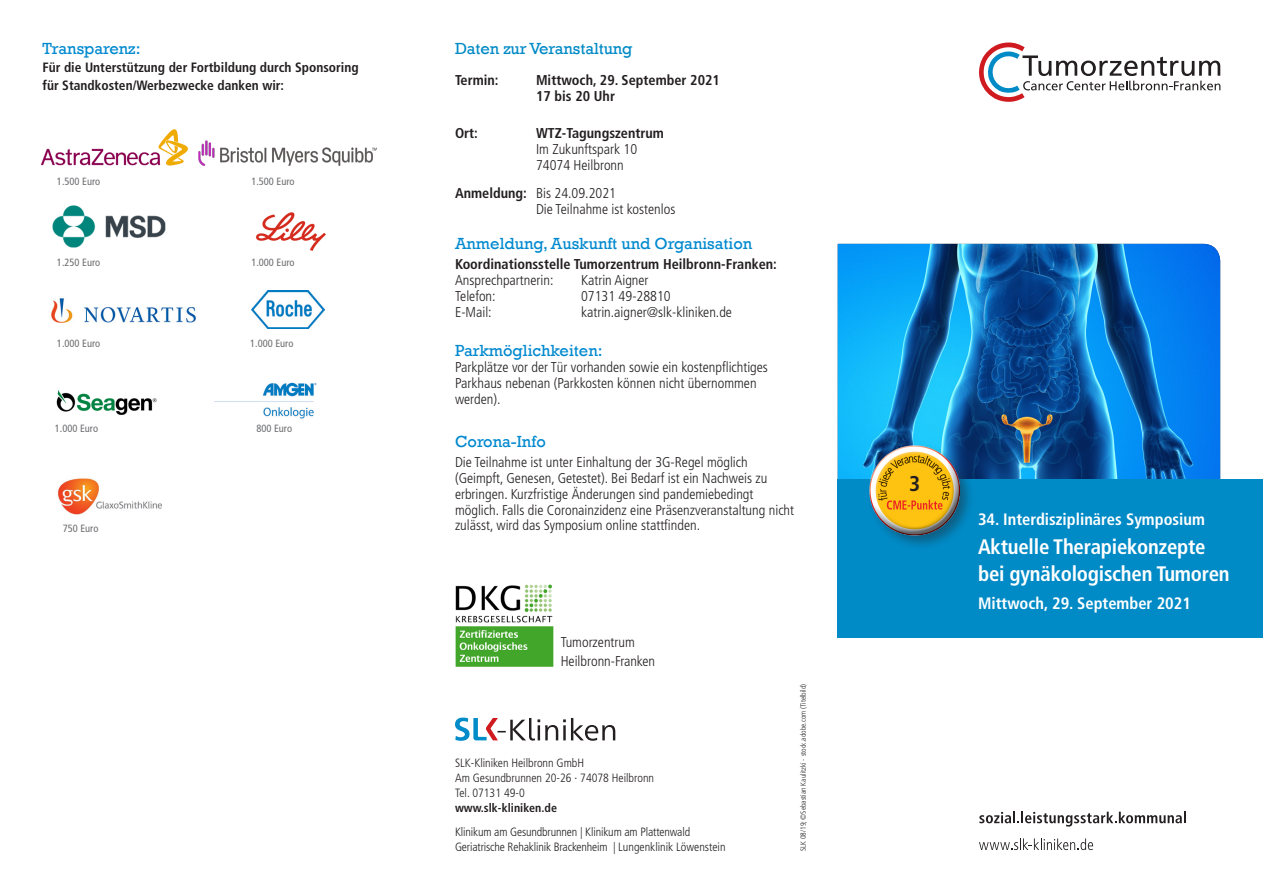
<style>
.page{position:relative;width:1263px;height:893px;background:#fff}
.page>*{position:absolute;margin:0;border:0;box-sizing:border-box;transform-origin:0 0}
.t1{font:700 condensed 21.3px "Frutiger LT";color:#231f20}
.t2{font:700 condensed 21px/27px "Frutiger LT";letter-spacing:-.01em;color:#fff}
.t3{font:16.5px "Rockwell";color:#0089cf}
.t4{font:700 condensed 16.5px "Frutiger LT";color:#fff}
._01_U1{font:16.5px "Rockwell";letter-spacing:-.005em;color:#008ac6}
.t5{font:300 condensed 14.25px/15.8px "Frutiger LT";color:#231f20}
._01_U1-2{font:700 condensed 14.25px/15.8px "Frutiger LT";color:#231f20}
.t6{font:700 condensed 13.5px/18px "Frutiger LT";color:#231f20}
.t7{font:300 condensed 12px "Frutiger LT";color:#231f20}
.t8{font:700 condensed 12px "Frutiger LT";color:#231f20}
.t9{font:condensed 10.5px "Frutiger LT";color:#6c6d70}
.t10{font:300 condensed 7.5px "Frutiger LT";color:#231f20}
.s1{font-weight:700}
.s2{font-weight:300}
</style>
<div class="page">
<img style="left:838px;top:244px;width:382px;height:235px">
<div style="left:838px;top:479px;width:425px;height:159px;background:#008ac6"></div>
<img style="left:857px;top:435px;width:118px;height:111px">
<svg style="left:902px;top:469px;width:28px;height:30px"></svg>
<svg style="left:979px;top:42px;width:241px;height:60px"></svg>
<svg style="left:455px;top:718px;width:160px;height:23px"></svg>
<img style="left:455px;top:585px;width:99px;height:82px">
<svg style="left:979px;top:812px;width:207px;height:15px"></svg>
<svg style="left:979px;top:838px;width:114px;height:12px"></svg>
<img style="left:51px;top:298px;width:145px;height:25px">
<img style="left:40px;top:129px;width:149px;height:37px">
<img style="left:198px;top:141px;width:179px;height:25px">
<img style="left:52px;top:205px;width:114px;height:43px">
<img style="left:256px;top:212px;width:70px;height:39px">
<img style="left:251px;top:291px;width:73px;height:38px">
<img style="left:56px;top:390px;width:101px;height:25px">
<img style="left:215px;top:382px;width:102px;height:37px">
<img style="left:58px;top:478px;width:104px;height:37px">
<p class="t3" style="left:43px;top:39px;width:99px">Transparenz:</p>
<p class="t6" style="left:43px;top:58px;width:318px">Für die Unterstützung der Fortbildung durch Sponsoring für Standkosten/Werbezwecke danken wir:</p>
<p class="t9" style="left:57px;top:175px;width:45px">1.500 Euro</p>
<p class="t9" style="left:251px;top:175px;width:45px">1.500 Euro</p>
<p class="t9" style="left:57px;top:256px;width:45px">1.250 Euro</p>
<p class="t9" style="left:251px;top:256px;width:45px">1.000 Euro</p>
<p class="t9" style="left:57px;top:337px;width:45px">1.000 Euro</p>
<p class="t9" style="left:250px;top:337px;width:45px">1.000 Euro</p>
<p class="t9" style="left:55px;top:422px;width:45px">1.000 Euro</p>
<p class="t9" style="left:256px;top:422px;width:37px">800 Euro</p>
<p class="t9" style="left:63px;top:522px;width:37px">750 Euro</p>
<p class="_01_U1" style="left:455px;top:39px;width:179px">Daten zur Veranstaltung</p>
<p class="_01_U1-2" style="left:455px;top:73px;width:45px">Termin:</p>
<p class="_01_U1-2" style="left:536px;top:73px;width:185px">Mittwoch, 29. September 2021<br>17 bis 20 Uhr</p>
<p class="_01_U1-2" style="left:455px;top:125px;width:24px">Ort:</p>
<p class="t5" style="left:536px;top:126px;width:129px"><span class="s1">WTZ-Tagungszentrum<br></span>Im Zukunftspark 10<br>74074 Heilbronn</p>
<p class="t5" style="left:536px;top:186px;width:141px;text-indent:-81px"><span class="s1">Anmeldung:</span> Bis 24.09.2021<br>Die Teilnahme ist kostenlos</p>
<p class="t3" style="left:455px;top:234px;width:299px">Anmeldung, Auskunft und Organisation</p>
<p class="_01_U1-2" style="left:455px;top:257px;width:323px">Koordinationsstelle Tumorzentrum Heilbronn-Franken:<br><span class="s2">Ansprechpartnerin:</span></p>
<p class="t5" style="left:581px;top:273px;width:69px">Katrin Aigner</p>
<p class="t5" style="left:455px;top:288px;width:42px">Telefon:</p>
<p class="t5" style="left:581px;top:288px;width:91px">07131 49-28810</p>
<p class="t5" style="left:455px;top:304px;width:38px">E-Mail:</p>
<p class="t5" style="left:581px;top:304px;width:153px">katrin.aigner@slk-kliniken.de</p>
<p class="t3" style="left:455px;top:341px;width:149px">Parkmöglichkeiten:</p>
<p class="t5" style="left:455px;top:359px;width:314px">Parkplätze vor der Tür vorhanden sowie ein kostenpflichtiges<br>Parkhaus nebenan (Parkkosten können nicht übernommen werden).</p>
<p class="t3" style="left:455px;top:432px;width:92px">Corona-Info</p>
<p class="t5" style="left:455px;top:455px;width:341px">Die Teilnahme ist unter Einhaltung der 3G-Regel möglich (Geimpft, Genesen, Getestet). Bei Bedarf ist ein Nachweis zu erbringen. Kurzfristige Änderungen sind pandemiebedingt möglich. Falls die Coronainzidenz eine Präsenzveranstaltung nicht zulässt, wird das Symposium online stattfinden.</p>
<p class="t5" style="left:561px;top:634px;width:76px">Tumorzentrum</p>
<p class="t5" style="left:561px;top:654px;width:96px">Heilbronn-Franken</p>
<p class="t7" style="left:455px;top:756px;width:131px">SLK-Kliniken Heilbronn GmbH</p>
<p class="t7" style="left:455px;top:771px;width:201px">Am Gesundbrunnen 20-26 · 74078 Heilbronn</p>
<p class="t7" style="left:455px;top:786px;width:71px">Tel. 07131 49-0</p>
<p class="t8" style="left:455px;top:801px;width:103px">www.slk-kliniken.de</p>
<p class="t7" style="left:455px;top:825px;width:237px">Klinikum am Gesundbrunnen | Klinikum am Plattenwald</p>
<p class="t7" style="left:455px;top:840px;width:272px">Geriatrische Rehaklinik Brackenheim | Lungenklinik Löwenstein</p>
<p class="t10" style="left:799px;top:851px;width:169px;rotate:-90deg">SLK 08/19; ©Sebastian Kaulitzki - stock.adobe.com (Titelbild)</p>
<p class="t1" style="left:909px;top:471px;width:13px">3</p>
<p class="t4" style="left:978px;top:509px;width:228px">34. Interdisziplinäres Symposium</p>
<p class="t2" style="left:978px;top:533px;width:253px">Aktuelle Therapiekonzepte bei gynäkologischen Tumoren</p>
<p class="t4" style="left:978px;top:594px;width:214px">Mittwoch, 29. September 2021</p>
</div>
